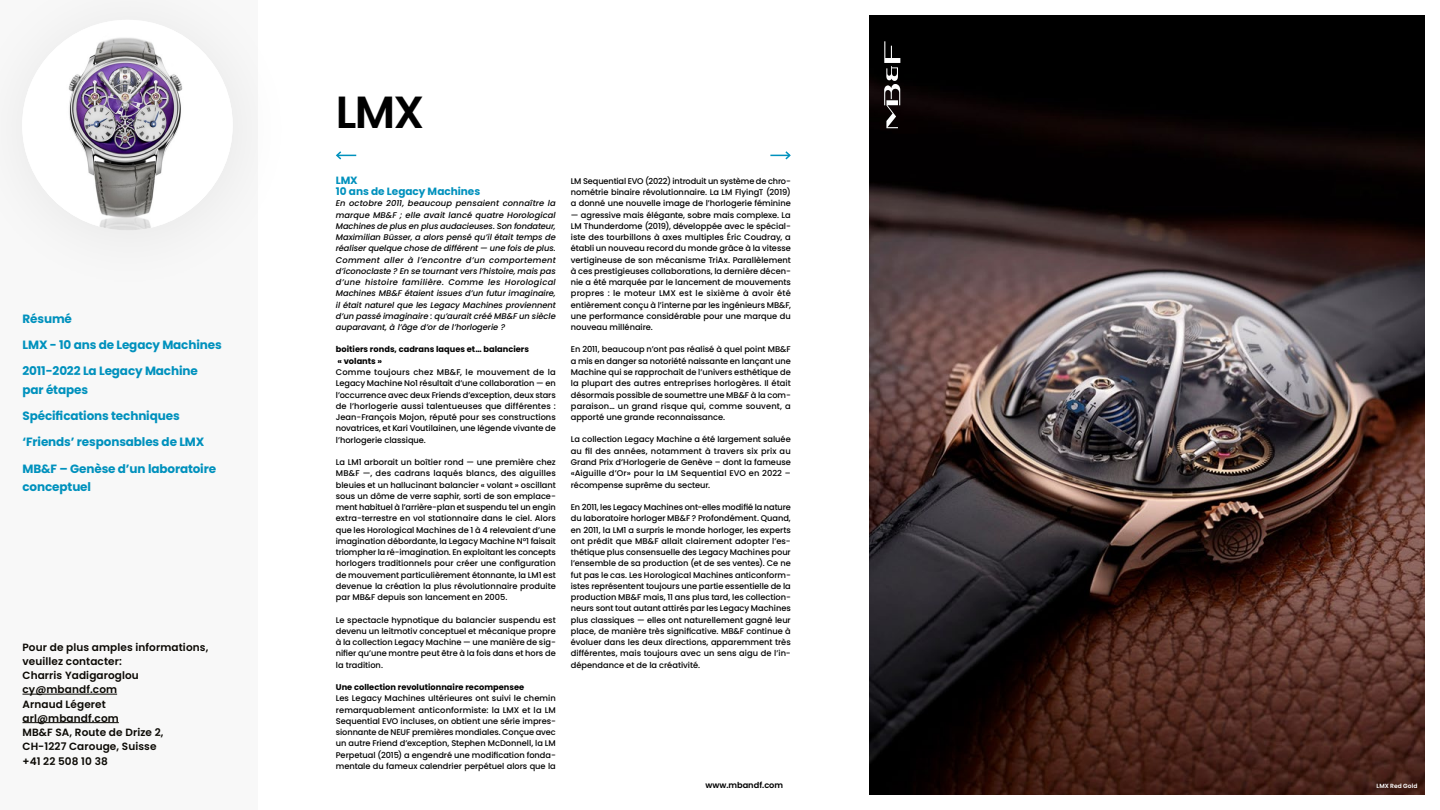
<style>
.page{position:relative;width:1440px;height:810px;background:#fff}
.page>*{position:absolute;margin:0;border:0;box-sizing:border-box;transform-origin:0 0}
.t1{font:600 45px "Poppins";color:#000}
.t2{font:700 12px/26.2px "Poppins";letter-spacing:-.01em;color:#0091bd}
.t3{font:600 10.5px/14.2px "Poppins";letter-spacing:.01em;color:#0b0904}
.t4{font:700 10.5px/11.2px "Poppins";color:#0091bd}
.t5{font:500 8.25px/11.2px "Poppins";color:#000;text-align:justify}
.t6{font:italic 500 8.25px/11.2px "Poppins";color:#000;text-align:justify}
.t7{font:700 8.25px/11.2px "Poppins";color:#000}
.t8{font:600 8.25px "Poppins";color:#000}
.t9{font:600 6px "Poppins";color:#fff}
</style>
<div class="page">
<div style="left:0;top:0;width:257px;height:810px;background:#f8f8f8"></div>
<div style="left:0;top:0;width:301px;height:301px;background:#f7f7f7"></div>
<img style="left:22px;top:20px;width:211px;height:210px;border-radius:105px">
<hr style="left:22px;top:694px;width:95px;height:1px;background:#0b0904">
<hr style="left:22px;top:722px;width:97px;height:1px;background:#0b0904">
<svg style="left:336px;top:151px;width:20px;height:9px"></svg>
<svg style="left:770px;top:151px;width:21px;height:9px"></svg>
<svg style="left:869px;top:15px;width:556px;height:780px;background:#3a2a28"></svg>
<h2 class="t2" style="left:22px;top:305px;width:201px">Résumé<br>LMX - 10 ans de Legacy Machines<br>2011-2022 La Legacy Machine</h2>
<h2 class="t2" style="left:23px;top:376px;width:195px">par étapes<br>Spécifications techniques ‘Friends’ responsables de LMX<br>MB&amp;F – Genèse d’un laboratoire</h2>
<h2 class="t2" style="left:23px;top:474px;width:70px">conceptuel</h2>
<p class="t3" style="left:22px;top:640px;width:187px">Pour de plus amples informations, veuillez contacter:<br>Charris Yadigaroglou cy@mbandf.com<br>Arnaud Légeret<br>arl@mbandf.com<br>MB&amp;F SA, Route de Drize 2,<br>CH-1227 Carouge, Suisse<br>+41 22 508 10 38</p>
<h1 class="t1" style="left:336px;top:86px;width:90px">LMX</h1>
<p class="t4" style="left:336px;top:175px;width:146px">LMX<br>10 ans de Legacy Machines</p>
<p class="t6" style="left:336px;top:198px;width:222px">En octobre 2011, beaucoup pensaient connaître la marque MB&amp;F ; elle avait lancé quatre Horological Machines de plus en plus audacieuses. Son fondateur, Maximilian Büsser, a alors pensé qu’il était temps de réaliser quelque chose de différent — une fois de plus.<br>Comment aller à l’encontre d’un comportement d’iconoclaste ? En se tournant vers l’histoire, mais pas d’une histoire familière. Comme les Horological Machines MB&amp;F étaient issues d’un futur imaginaire, il était naturel que les Legacy Machines proviennent d’un passé imaginaire : qu’aurait créé MB&amp;F un siècle auparavant, à l’âge d’or de l’horlogerie ?</p>
<p class="t7" style="left:336px;top:344px;width:195px">boitiers ronds, cadrans laques et… balanciers « volants »</p>
<p class="t5" style="left:336px;top:367px;width:222px">Comme toujours chez MB&amp;F, le mouvement de la Legacy Machine No1 résultait d’une collaboration — en l’occurrence avec deux Friends d’exception, deux stars de l’horlogerie aussi talentueuses que différentes :<br>Jean-François Mojon, réputé pour ses constructions novatrices, et Kari Voutilainen, une légende vivante de l’horlogerie classique.</p>
<p class="t5" style="left:336px;top:457px;width:222px">La LM1 arborait un boîtier rond — une première chez MB&amp;F —, des cadrans laqués blancs, des aiguilles bleuies et un hallucinant balancier « volant » oscillant sous un dôme de verre saphir, sorti de son emplace&shy;ment habituel à l’arrière-plan et suspendu tel un engin extra-terrestre en vol stationnaire dans le ciel. Alors que les Horological Machines de 1 à 4 relevaient d’une imagination débordante, la Legacy Machine N°1 faisait triompher la ré-imagination. En exploitant les concepts horlogers traditionnels pour créer une configuration de mouvement particulièrement étonnante, la LM1 est devenue la création la plus révolutionnaire produite par MB&amp;F depuis son lancement en 2005.</p>
<p class="t5" style="left:336px;top:614px;width:222px">Le spectacle hypnotique du balancier suspendu est devenu un leitmotiv conceptuel et mécanique propre à la collection Legacy Machine — une manière de sig&shy;nifier qu’une montre peut être à la fois dans et hors de la tradition.</p>
<p class="t7" style="left:336px;top:682px;width:190px">Une collection revolutionnaire recompensee</p>
<p class="t5" style="left:336px;top:693px;width:222px">Les Legacy Machines ultérieures ont suivi le chemin remarquablement anticonformiste: la LMX et la LM Sequential EVO incluses, on obtient une série impres&shy;sionnante de NEUF premières mondiales. Conçue avec un autre Friend d’exception, Stephen McDonnell, la LM Perpetual (2015) a engendré une modification fonda&shy;mentale du fameux calendrier perpétuel alors que la</p>
<p class="t5" style="left:571px;top:175px;width:222px">LM Sequential EVO (2022) introduit un système de chro&shy;nométrie binaire révolutionnaire. La LM FlyingT (2019) a donné une nouvelle image de l’horlogerie féminine</p>
<p class="t5" style="left:571px;top:209px;width:222px">— agressive mais élégante, sobre mais complexe. La LM Thunderdome (2019), développée avec le spécial&shy;iste des tourbillons à axes multiples Éric Coudray, a établi un nouveau record du monde grâce à la vitesse vertigineuse de son mécanisme TriAx. Parallèlement à ces prestigieuses collaborations, la dernière décen&shy;nie a été marquée par le lancement de mouvements propres : le moteur LMX est le sixième à avoir été entièrement conçu à l’interne par les ingénieurs MB&amp;F, une performance considérable pour une marque du nouveau millénaire.</p>
<p class="t5" style="left:571px;top:344px;width:222px">En 2011, beaucoup n’ont pas réalisé à quel point MB&amp;F a mis en danger sa notoriété naissante en lançant une Machine qui se rapprochait de l’univers esthétique de la plupart des autres entreprises horlogères. Il était désormais possible de soumettre une MB&amp;F à la com&shy;paraison… un grand risque qui, comme souvent, a apporté une grande reconnaissance.</p>
<p class="t5" style="left:571px;top:434px;width:222px">La collection Legacy Machine a été largement saluée au fil des années, notamment à travers six prix au Grand Prix d’Horlogerie de Genève – dont la fameuse «Aiguille d’Or» pour la LM Sequential EVO en 2022 – récompense suprême du secteur.</p>
<p class="t5" style="left:571px;top:502px;width:222px">En 2011, les Legacy Machines ont-elles modifié la nature du laboratoire horloger MB&amp;F ? Profondément. Quand, en 2011, la LM1 a surpris le monde horloger, les experts ont prédit que MB&amp;F allait clairement adopter l’es&shy;thétique plus consensuelle des Legacy Machines pour l’ensemble de sa production (et de ses ventes). Ce ne fut pas le cas. Les Horological Machines anticonform&shy;istes représentent toujours une partie essentielle de la production MB&amp;F mais, 11 ans plus tard, les collection&shy;neurs sont tout autant attirés par les Legacy Machines plus classiques — elles ont naturellement gagné leur place, de manière très significative. MB&amp;F continue à évoluer dans les deux directions, apparemment très différentes, mais toujours avec un sens aigu de l’in&shy;dépendance et de la créativité.</p>
<p class="t8" style="left:705px;top:780px;width:79px">www.mbandf.com</p>
<p class="t9" style="left:1377px;top:782px;width:42px">LMX Red Gold</p>
</div>
